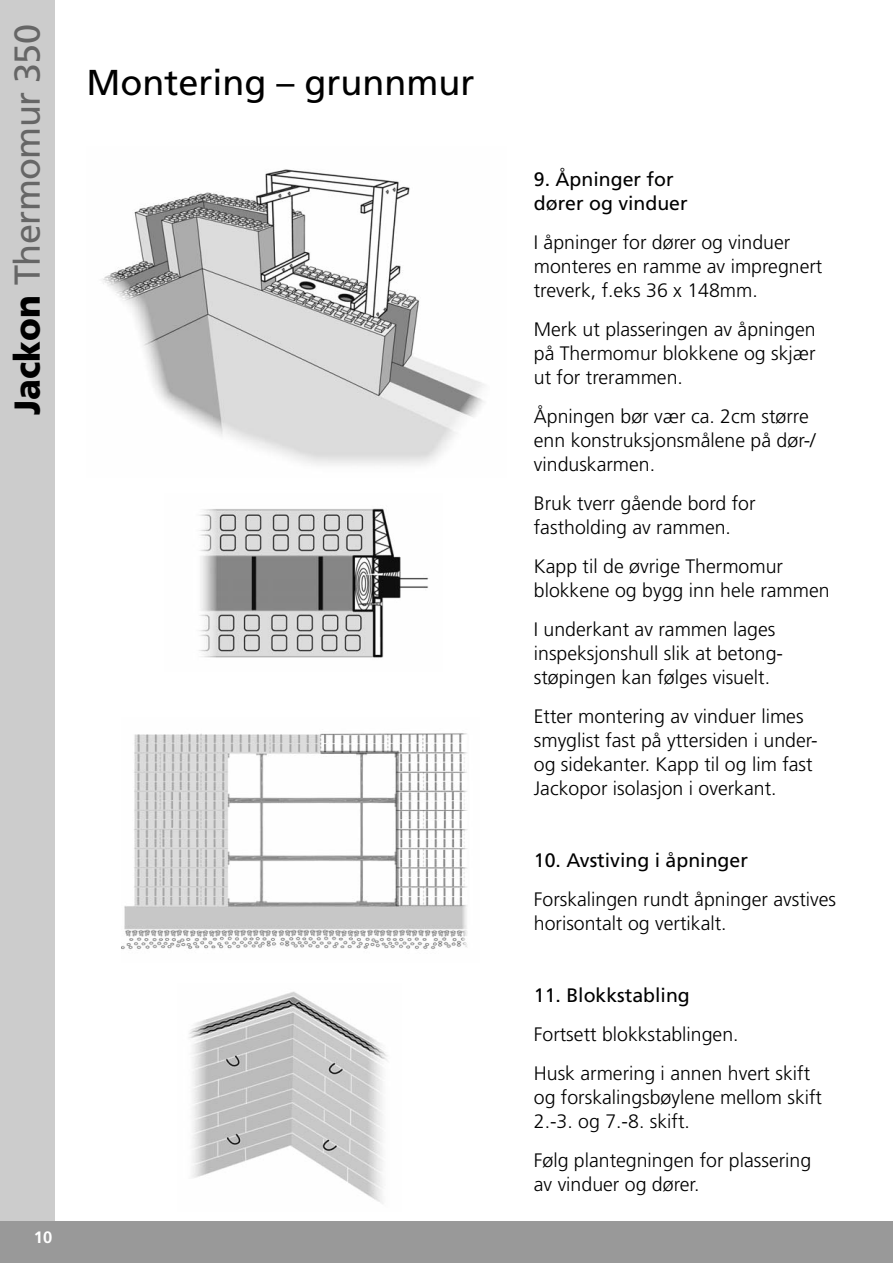
<style>
.page{position:relative;width:893px;height:1263px;background:#fff}
.page>*{position:absolute;margin:0;border:0;box-sizing:border-box;transform-origin:0 0}
.t1{font:36px "Frutiger";letter-spacing:-.015em;color:#666}
.t2{font:36px "Frutiger";color:#000}
.t3{font:300 19.5px/24px "Frutiger";color:#000}
.t4{font:19.5px/24px "Frutiger";color:#000}
.t5{font:700 16.5px "Frutiger";color:#fff}
.s1{font-weight:900;color:#000}
</style>
<div class="page">
<div style="left:0;top:0;width:54px;height:1263px;background:#ccc"></div>
<div style="left:0;top:1221px;width:892px;height:42px;background:#999"></div>
<img style="left:189px;top:991px;width:199px;height:213px">
<img style="left:122px;top:733px;width:346px;height:217px">
<img style="left:199px;top:508px;width:230px;height:150px">
<img style="left:103px;top:169px;width:382px;height:296px">
<h1 class="t1" style="left:13px;top:415px;width:393px;rotate:-90deg"><span class="s1">Jackon</span> Thermomur 350</h1>
<h1 class="t2" style="left:86px;top:68px;width:389px">Montering – grunnmur</h1>
<p class="t5" style="left:34px;top:1231px;width:20px">10</p>
<p class="t4" style="left:534px;top:169px;width:155px">9. Åpninger for dører og vinduer</p>
<p class="t3" style="left:534px;top:232px;width:290px">I åpninger for dører og vinduer monteres en ramme av impregnert treverk, f.eks 36 x 148mm.</p>
<p class="t3" style="left:534px;top:319px;width:283px;text-align:justify">Merk ut plasseringen av åpningen på Thermomur blokkene og skjær ut for trerammen.</p>
<p class="t3" style="left:534px;top:406px;width:283px">Åpningen bør vær ca. 2cm større enn konstruksjonsmålene på dør-/ vinduskarmen.</p>
<p class="t3" style="left:534px;top:493px;width:223px">Bruk tverr gående bord for fastholding av rammen.</p>
<p class="t3" style="left:534px;top:556px;width:297px">Kapp til de øvrige Thermomur blokkene og bygg inn hele rammen</p>
<p class="t3" style="left:534px;top:619px;width:251px">I underkant av rammen lages inspeksjonshull slik at betong&shy;støpingen kan følges visuelt.</p>
<p class="t3" style="left:534px;top:706px;width:285px">Etter montering av vinduer limes smyglist fast på yttersiden i under&shy;og sidekanter. Kapp til og lim fast Jackopor isolasjon i overkant.</p>
<p class="t4" style="left:534px;top:850px;width:215px">10. Avstiving i åpninger</p>
<p class="t3" style="left:534px;top:889px;width:304px">Forskalingen rundt åpninger avstives horisontalt og vertikalt.</p>
<p class="t4" style="left:534px;top:985px;width:157px">11. Blokkstabling</p>
<p class="t3" style="left:534px;top:1017px;width:278px;line-height:39px">Fortsett blokkstablingen.<br>Husk armering i annen hvert skift</p>
<p class="t3" style="left:534px;top:1087px;width:290px">og forskalingsbøylene mellom skift<br>2.-3. og 7.-8. skift.</p>
<p class="t3" style="left:534px;top:1150px;width:279px">Følg plantegningen for plassering av vinduer og dører.</p>
</div>
